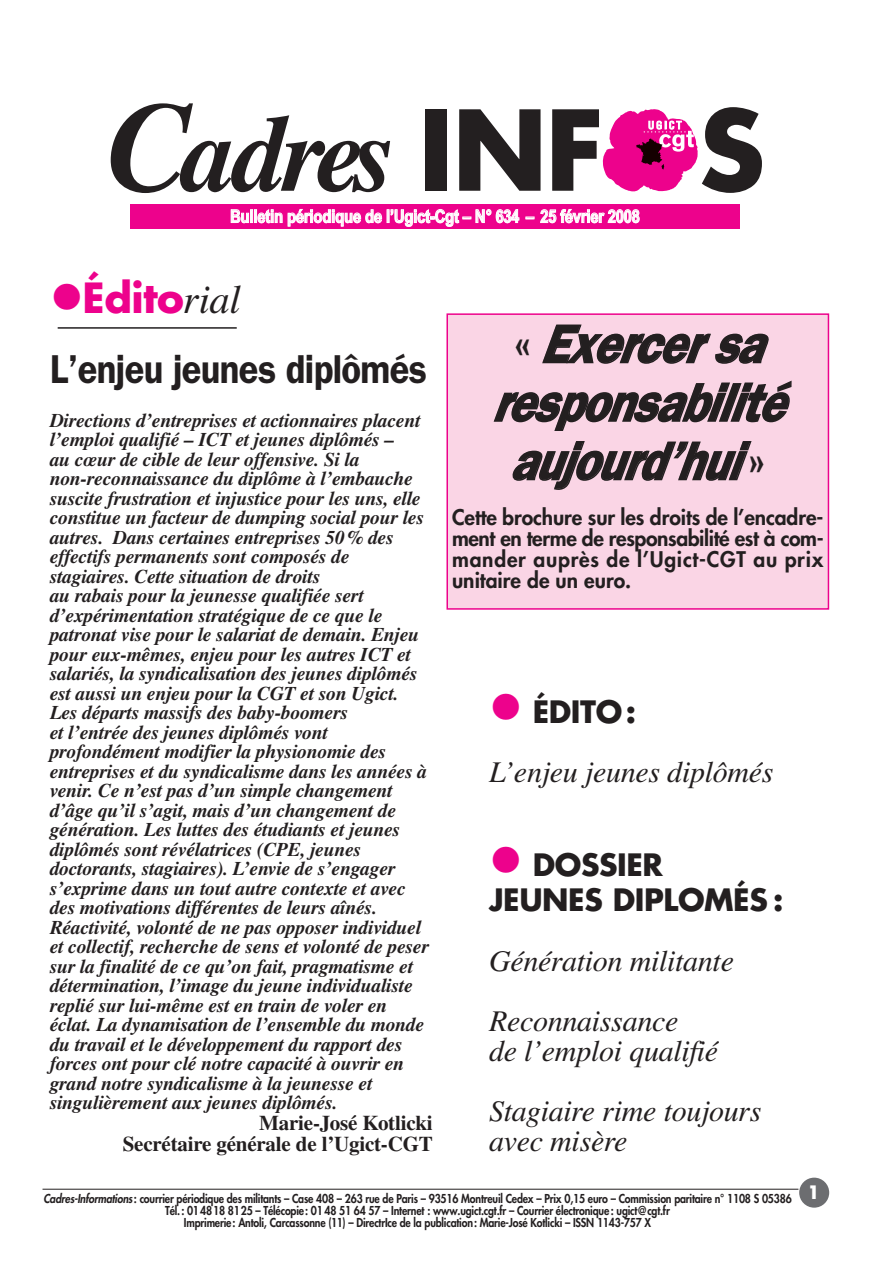
<style>
.page{position:relative;width:893px;height:1263px;background:#fff}
.page>*{position:absolute;margin:0;border:0;box-sizing:border-box;transform-origin:0 0}
.t1{font:italic 700 108px "Times";letter-spacing:-.055em;color:#231f20}
.t2{font:italic 600 54px/58.5px "Franklin Gothic";letter-spacing:-.02em;color:#231f20;text-align:center;scale:.9 1}
.t3{font:600 40.5px "Franklin Gothic";letter-spacing:-.02em;color:#231f20;scale:.9 1}
.t4{font:700 40.5px "Futura";letter-spacing:-.015em;color:#ed028c}
.t5{font:italic 30px/60px "Times";letter-spacing:-.01em;color:#231f20}
.t6{font:700 30px/34.5px "Futura";letter-spacing:-.015em;color:#231f20}
.t7{font:800 21px/21px "Futura";letter-spacing:.035em;color:#231f20;text-align:justify}
.t8{font:700 21px/21px "Times";letter-spacing:-.01em;color:#231f20;text-align:right}
.t9{font:italic 700 19.5px/19.5px "Times";letter-spacing:-.01em;color:#231f20}
.t10{font:700 18px "Arial Narrow";letter-spacing:-.01em;color:#fff}
.t11{font:700 18px "Futura";color:#fff}
.t12{font:800 12px/12px "Futura";letter-spacing:-.015em;color:#231f20;text-align:center;scale:.88 1}
.s1{font-size:127.5px}
.s2{font-family:"Futura";font-style:normal}
.s3{font-family:"Times";font-weight:400;font-style:italic;color:#231f20}
.s4{font-style:normal}
.s5{color:#ed028c}
.s6{font-style:italic}
</style>
<div class="page">
<hr style="left:43px;top:1189px;width:755px;height:1px;background:#231f20">
<div style="left:799px;top:1177px;width:30px;height:30px;background:#6c6d70;border-radius:50%"></div>
<svg style="left:602px;top:109px;width:96px;height:83px"></svg>
<div style="left:130px;top:204px;width:610px;height:25px;background:#ed028c"></div>
<hr style="left:58px;top:327px;width:179px;height:2px;background:#231f20">
<div style="left:447px;top:314px;width:381px;height:295px;background:#fad5e5"></div>
<div style="left:446px;top:313px;width:383px;height:297px;border:2px solid #ed028c"></div>
<h1 class="t1" style="left:107px;top:115px;width:660px"><span class="s1">C</span>adres <span class="s2">INF S</span></h1>
<p class="t10" style="left:230px;top:210px;width:411px">Bulletin périodique de l’Ugict-Cgt – N° 634 – 25 février 2008</p>
<h3 class="t4" style="left:50px;top:279px;width:192px">●Édito<span class="s3">rial</span></h3>
<h3 class="t3" style="left:50px;top:345px;width:420px">L’enjeu jeunes diplômés</h3>
<p class="t9" style="left:50px;top:412px;width:381px">Directions d’entreprises et actionnaires placent l’emploi qualifié – ICT et jeunes diplômés –<br>au cœur de cible de leur offensive. Si la non-reconnaissance du diplôme à l’embauche suscite frustration et injustice pour les uns, elle constitue un facteur de dumping social pour les autres. Dans certaines entreprises 50 % des effectifs permanents sont composés de stagiaires. Cette situation de droits<br>au rabais pour la jeunesse qualifiée sert d’expérimentation stratégique de ce que le patronat vise pour le salariat de demain. Enjeu pour eux-mêmes, enjeu pour les autres ICT et salariés, la syndicalisation des jeunes diplômés est aussi un enjeu pour la CGT et son Ugict.<br>Les départs massifs des baby-boomers<br>et l’entrée des jeunes diplômés vont profondément modifier la physionomie des entreprises et du syndicalisme dans les années à venir. Ce n’est pas d’un simple changement d’âge qu’il s’agit, mais d’un changement de génération. Les luttes des étudiants et jeunes diplômés sont révélatrices (CPE, jeunes doctorants, stagiaires). L’envie de s’engager s’exprime dans un tout autre contexte et avec des motivations différentes de leurs aînés.<br>Réactivité, volonté de ne pas opposer individuel et collectif, recherche de sens et volonté de peser sur la finalité de ce qu’on fait, pragmatisme et détermination, l’image du jeune individualiste replié sur lui-même est en train de voler en éclat. La dynamisation de l’ensemble du monde du travail et le développement du rapport des forces ont pour clé notre capacité à ouvrir en grand notre syndicalisme à la jeunesse et singulièrement aux jeunes diplômés.</p>
<p class="t8" style="left:123px;top:1115px;width:311px">Marie-José Kotlicki<br>Secrétaire générale de l’Ugict-CGT</p>
<h2 class="t2" style="left:492px;top:315px;width:326px"><span class="s4">«</span> Exercer sa responsabilité aujourd’hui <span class="s4">»</span></h2>
<p class="t7" style="left:452px;top:509px;width:373px">Cette brochure sur les droits de l’encadre&shy;ment en terme de responsabilité est à com&shy;mander auprès de l’Ugict-CGT au prix unitaire de un euro.</p>
<h3 class="t6" style="left:489px;top:697px;width:149px"><span class="s5">●</span> ÉDITO :</h3>
<h3 class="t5" style="left:489px;top:741px;width:286px">L’enjeu jeunes diplômés</h3>
<h3 class="t6" style="left:489px;top:850px;width:296px"><span class="s5">●</span> DOSSIER<br>JEUNES DIPLOMÉS :</h3>
<h3 class="t5" style="left:489px;top:930px;width:246px">Génération militante<br>Reconnaissance</h3>
<h3 class="t5" style="left:489px;top:1020px;width:274px">de l’emploi qualifié<br>Stagiaire rime toujours</h3>
<h3 class="t5" style="left:489px;top:1110px;width:140px">avec misère</h3>
<p class="t12" style="left:43px;top:1193px;width:852px"><span class="s6">Cadres-Informations</span> : courrier périodique des militants – Case 408 – 263 rue de Paris – 93516 Montreuil Cedex – Prix 0,15 euro – Commission paritaire n° 1108 S 05386<br>Tél.: 014818 8125 – Télécopie: 01 48 51 64 57 – Internet : www.ugict.cgt.fr – Courrier électronique : ugict@cgt.fr<br>Imprimerie: Antoli, Carcassonne (11) – DirectrIce de la publication: Marie-José Kotlicki – ISSN 1143-757 X</p>
<p class="t11" style="left:808px;top:1183px;width:14px">1</p>
</div>
